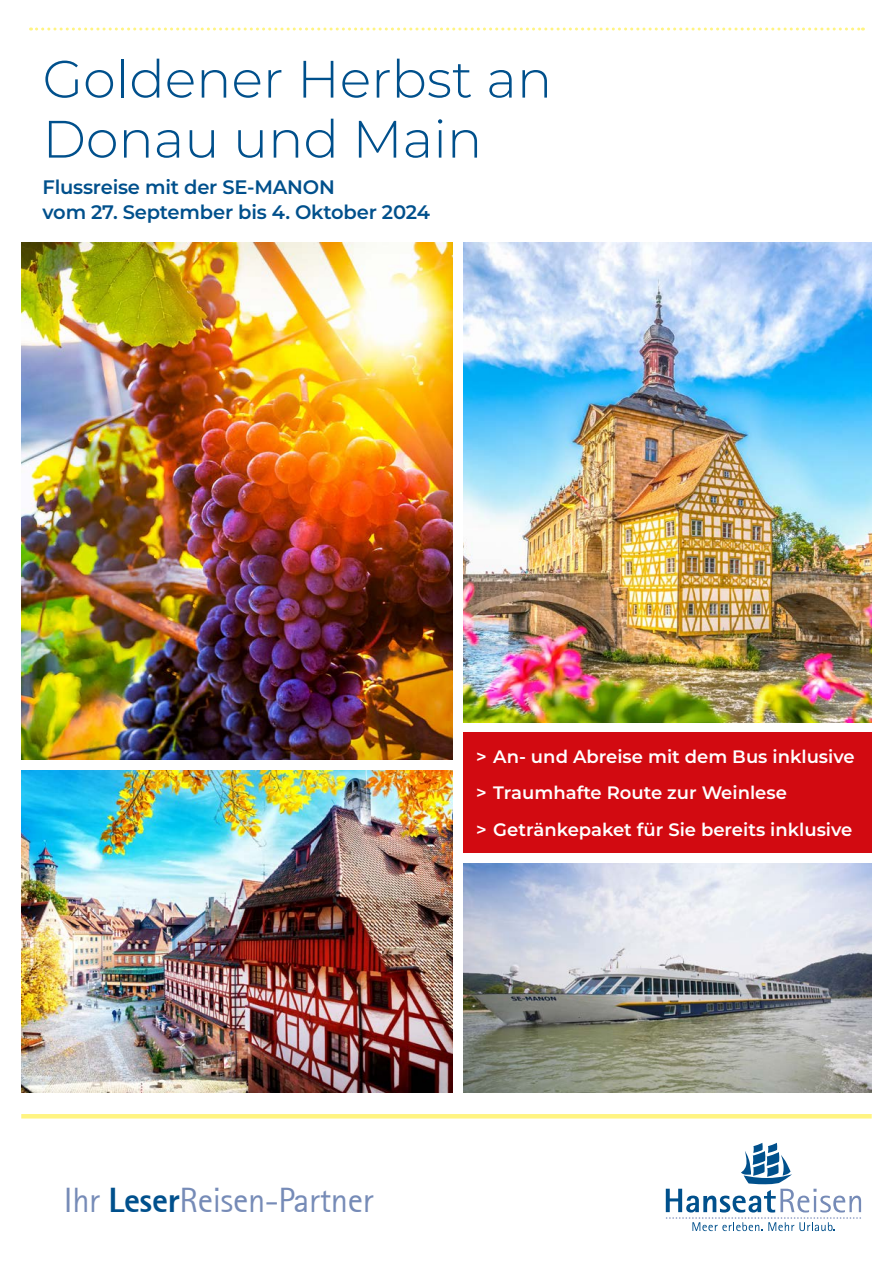
<style>
.page{position:relative;width:893px;height:1263px;background:#fff}
.page>*{position:absolute;margin:0;border:0;box-sizing:border-box;transform-origin:0 0}
.t1{font:300 52.5px/60px "Montserrat";color:#00508c}
.t2{font:34.5px "Rotis Sans Serif";letter-spacing:-.01em;color:#768bb7}
.t3{font:600 19.5px/25.5px "Montserrat";letter-spacing:-.01em;color:#00508c}
.t4{font:600 18px/36.8px "Montserrat";color:#fff}
.s1{font-weight:800;color:#00508c}
</style>
<div class="page">
<svg style="left:31px;top:28px;width:832px;height:3px"></svg>
<hr style="left:21px;top:1114px;width:851px;height:4px;background:#fff482">
<svg style="left:666px;top:1143px;width:195px;height:88px"></svg>
<img style="left:463px;top:242px;width:409px;height:481px">
<img style="left:463px;top:864px;width:409px;height:229px">
<div style="left:463px;top:732px;width:409px;height:121px;background:#d20a11"></div>
<img style="left:21px;top:242px;width:431px;height:517px">
<img style="left:21px;top:770px;width:431px;height:323px">
<h1 class="t1" style="left:43px;top:47px;width:511px">Goldener Herbst an<br>Donau und Main</h1>
<p class="t3" style="left:43px;top:173px;width:389px">Flussreise mit der SE-MANON<br>vom 27. September bis 4. Oktober 2024</p>
<p class="t4" style="left:476px;top:737px;width:380px">&gt; An- und Abreise mit dem Bus inklusive &gt; Traumhafte Route zur Weinlese<br>&gt; Getränkepaket für Sie bereits inklusive</p>
<h2 class="t2" style="left:64px;top:1180px;width:311px">Ihr <span class="s1">Leser</span>Reisen-Partner</h2>
</div>
